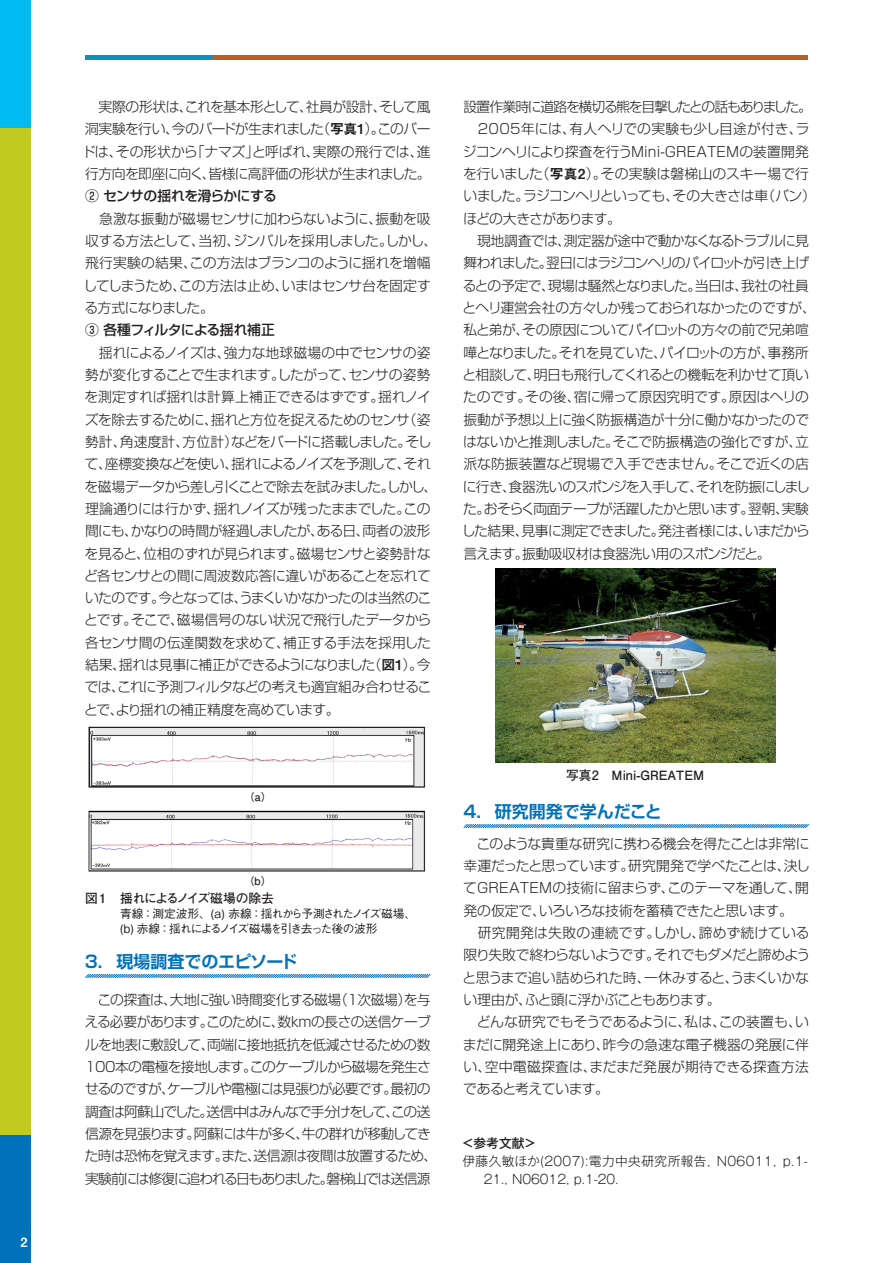
<style>
.page{position:relative;width:893px;height:1263px;background:#fff}
.page>*{position:absolute;margin:0;border:0;box-sizing:border-box;transform-origin:0 0}
.t1{font:700 16.95px "Shin Go Pro De";color:#0072bc}
.t2{font:300 13.8px/22.4px "Shin Go Pro";letter-spacing:-.04em;color:#231f20}
.t3{font:300 13.8px/22.4px "Shin Go Pro";letter-spacing:-.02em;color:#231f20}
.t4{font:300 13.8px/22.4px "Shin Go Pro";letter-spacing:-.06em;color:#231f20}
.t5{font:500 13.8px "Shin Go Pro";letter-spacing:-.04em;color:#231f20}
.t6{font:300 12.75px/18.1px "Gothic MB101 Pro";letter-spacing:.03em;color:#231f20}
.t7{font:700 12.75px "Futo Go B101 Pro";letter-spacing:-.1em;color:#231f20}
.t8{font:700 12.75px "Futo Go B101 Pro";color:#231f20}
.t9{font:500 12.75px "Gothic MB101 Pro";color:#231f20}
.t10{font:12.75px "Midashi Go Pro MB31";color:#fff}
.t11{font:500 11.7px/14.9px "Gothic BBB Pro";letter-spacing:-.115em;color:#231f20}
.t12{font:700 10.65px "Futo Go B101 Pro";color:#231f20}
.s1{font-family:"Midashi Go Pro MB31";font-weight:400}
</style>
<div class="page">
<div style="left:0;top:0;width:30px;height:1263px;background:#c1cb1f"></div>
<div style="left:0;top:0;width:30px;height:128px;background:#00baf1"></div>
<div style="left:0;top:1135px;width:30px;height:128px;background:#0072bc"></div>
<svg style="left:85px;top:973px;width:346px;height:5px"></svg>
<svg style="left:463px;top:824px;width:346px;height:5px"></svg>
<div style="left:85px;top:55px;width:723px;height:5px;background:#b95f26"></div>
<div style="left:85px;top:55px;width:128px;height:5px;background:#1092b8"></div>
<img style="left:88px;top:726px;width:338px;height:62px">
<img style="left:88px;top:810px;width:338px;height:62px">
<img style="left:495px;top:569px;width:280px;height:193px">
<p class="t10" style="left:21px;top:1231px;width:9px">2</p>
<p class="t2" style="left:82px;top:94px;width:350px;text-align:justify">　実際の形状は、これを基本形として、社員が設計、そして風洞実験を行い、今のバードが生まれました（<span class="s1">写真1</span>）。このバードは、その形状から「ナマズ」と呼ばれ、実際の飛行では、進行方向を即座に向く、皆様に高評価の形状が生まれました。</p>
<p class="t5" style="left:85px;top:185px;width:193px">② センサの揺れを滑らかにする</p>
<p class="t2" style="left:83px;top:206px;width:355px">　急激な振動が磁場センサに加わらないように、振動を吸収する方法として、当初、ジンバルを採用しました。しかし、飛行実験の結果、この方法はブランコのように揺れを増幅してしまうため、この方法は止め、いまはセンサ台を固定する方式になりました。</p>
<p class="t5" style="left:85px;top:319px;width:191px">③ 各種フィルタによる揺れ補正</p>
<p class="t2" style="left:84px;top:339px;width:355px">　揺れによるノイズは、強力な地球磁場の中でセンサの姿勢が変化することで生まれます。したがって、センサの姿勢を測定すれば揺れは計算上補正できるはずです。揺れノイズを除去するために、揺れと方位を捉えるためのセンサ（姿勢計、角速度計、方位計）などをバードに搭載しました。そして、座標変換などを使い、揺れによるノイズを予測して、それを磁場データから差し引くことで除去を試みました。しかし、理論通りには行かず、揺れノイズが残ったままでした。この間にも、かなりの時間が経過しましたが、ある日、両者の波形を見ると、位相のずれが見られます。磁場センサと姿勢計など各センサとの間に周波数応答に違いがあることを忘れていたのです。今となっては、うまくいかなかったのは当然のことです。そこで、磁場信号のない状況で飛行したデータから各センサ間の伝達関数を求めて、補正する手法を採用した結果、揺れは見事に補正ができるようになりました（<span class="s1">図1</span>）。今では、これに予測フィルタなどの考えも適宜組み合わせることで、より揺れの補正精度を高めています。</p>
<p class="t12" style="left:244px;top:788px;width:29px">（a）</p>
<p class="t12" style="left:244px;top:872px;width:30px">（b）</p>
<p class="t7" style="left:85px;top:888px;width:190px">図１　揺れによるノイズ磁場の除去</p>
<p class="t11" style="left:120px;top:905px;width:298px">青線：測定波形、(a) 赤線：揺れから予測されたノイズ磁場、(b) 赤線：揺れによるノイズ磁場を引き去った後の波形</p>
<p class="t1" style="left:83px;top:947px;width:216px">３． 現場調査でのエピソード</p>
<p class="t4" style="left:85px;top:987px;width:354px">　この探査は、大地に強い時間変化する磁場（1次磁場）を与える必要があります。このために、数kmの長さの送信ケーブルを地表に敷設して、両端に接地抵抗を低減させるための数<br>100本の電極を接地します。このケーブルから磁場を発生させるのですが、ケーブルや電極には見張りが必要です。最初の調査は阿蘇山でした。送信中はみんなで手分けをして、この送信源を見張ります。阿蘇には牛が多く、牛の群れが移動してきた時は恐怖を覚えます。また、送信源は夜間は放置するため、実験前には修復に追われる日もありました。磐梯山では送信源</p>
<p class="t2" style="left:462px;top:94px;width:355px">設置作業時に道路を横切る熊を目撃したとの話もありました。　2005年には、有人ヘリでの実験も少し目途が付き、ラジコンヘリにより探査を行うMini-GREATEMの装置開発を行いました（<span class="s1">写真2</span>）。その実験は磐梯山のスキー場で行いました。ラジコンヘリといっても、その大きさは車（バン）ほどの大きさがあります。<br>　現地調査では、測定器が途中で動かなくなるトラブルに見舞われました。翌日にはラジコンヘリのパイロットが引き上げるとの予定で、現場は騒然となりました。当日は、我社の社員とヘリ運営会社の方々しか残っておられなかったのですが、私と弟が、その原因についてパイロットの方々の前で兄弟喧嘩となりました。それを見ていた、パイロットの方が、事務所と相談して、明日も飛行してくれるとの機転を利かせて頂いたのです。その後、宿に帰って原因究明です。原因はヘリの振動が予想以上に強く防振構造が十分に働かなかったのではないかと推測しました。そこで防振構造の強化ですが、立派な防振装置など現場で入手できません。そこで近くの店に行き、食器洗いのスポンジを入手して、それを防振にしました。おそらく両面テープが活躍したかと思います。翌朝、実験した結果、見事に測定できました。発注者様には、いまだから言えます。振動吸収材は食器洗い用のスポンジだと。</p>
<p class="t8" style="left:566px;top:765px;width:139px">写真2　Mini-GREATEM</p>
<p class="t1" style="left:461px;top:797px;width:202px">４． 研究開発で学んだこと</p>
<p class="t3" style="left:463px;top:831px;width:349px">　このような貴重な研究に携わる機会を得たことは非常に幸運だったと思っています。研究開発で学べたことは、決してGREATEMの技術に留まらず、このテーマを通して、開発の仮定で、いろいろな技術を蓄積できたと思います。<br>　研究開発は失敗の連続です。しかし、諦めず続けている限り失敗で終わらないようです。それでもダメだと諦めようと思うまで追い詰められた時、一休みすると、うまくいかない理由が、ふと頭に浮かぶこともあります。<br>　どんな研究でもそうであるように、私は、この装置も、いまだに開発途上にあり、昨今の急速な電子機器の発展に伴い、空中電磁探査は、まだまだ発展が期待できる探査方法であると考えています。</p>
<p class="t9" style="left:462px;top:1132px;width:76px">＜参考文献＞</p>
<p class="t6" style="left:484px;top:1150px;width:326px;text-indent:-21px">伊藤久敏ほか(2007):電力中央研究所報告, N06011, p.1-<br>21., N06012, p.1-20.</p>
</div>
